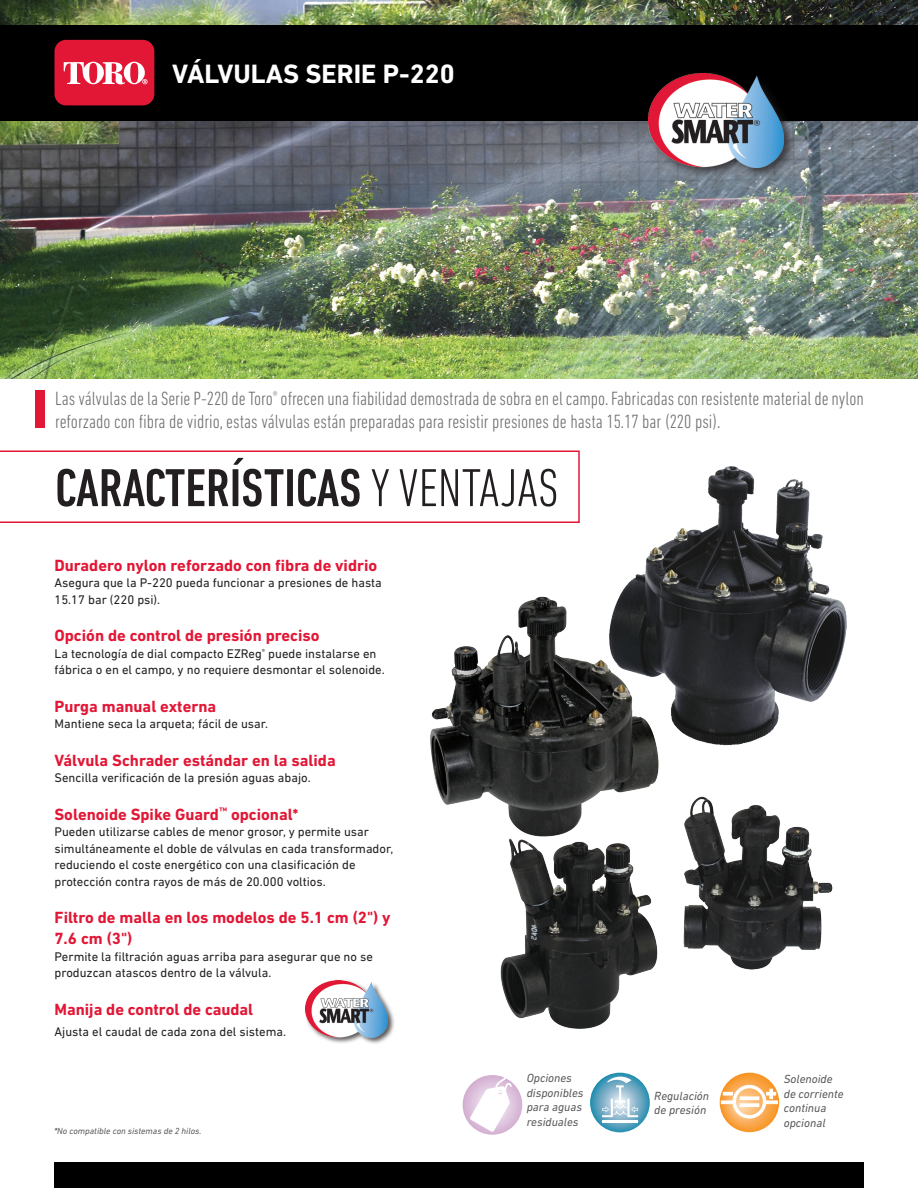
<style>
.page{position:relative;width:918px;height:1188px;background:#fff}
.page>*{position:absolute;margin:0;border:0;box-sizing:border-box;transform-origin:0 0}
.t1{font:500 condensed 54.3px "DIN Next LT Pro";color:#231f20}
.t2{font:700 27px "DIN Next LT Pro";color:#fff}
.t3{font:300 condensed 19.5px/22.5px "DIN Next LT Pro";color:#6c6d70}
.t4{font:700 16.5px/21px "DIN Next LT Pro";color:#e21736}
.t5{font:12.75px/16.5px "DIN Next LT Pro";color:#231f20}
.t6{font:italic 12px/14.4px "DIN Next LT Pro";color:#57585a}
.t7{font:italic 9px "DIN Next LT Pro";color:#57585a}
.s1{font-weight:300}
.s2{font-weight:700}
</style>
<div class="page">
<div style="left:54px;top:1163px;width:810px;height:25px;background:#000001"></div>
<img style="left:0;top:0;width:918px;height:378px">
<div style="left:0;top:25px;width:918px;height:95px;background:#000001"></div>
<div style="left:54px;top:40px;width:100px;height:65px;background:#e21736;border-radius:12px"></div>
<svg style="left:64px;top:62px;width:84px;height:23px"></svg>
<div style="left:35px;top:391px;width:10px;height:37px;background:#e21736"></div>
<svg style="left:0;top:450px;width:412px;height:73px"></svg>
<img style="left:412px;top:450px;width:435px;height:579px">
<div style="left:645px;top:70px;width:152px;height:111px;background:#231f20;opacity:.75"></div>
<img style="left:648px;top:73px;width:136px;height:94px">
<div style="left:304px;top:979px;width:91px;height:66px;background:#231f20;opacity:.75"></div>
<img style="left:305px;top:980px;width:83px;height:57px">
<svg style="left:720px;top:1073px;width:59px;height:59px"></svg>
<svg style="left:721px;top:1085px;width:57px;height:34px"></svg>
<svg style="left:463px;top:1075px;width:59px;height:60px"></svg>
<svg style="left:470px;top:1075px;width:42px;height:57px"></svg>
<svg style="left:590px;top:1073px;width:60px;height:59px"></svg>
<hr style="left:602px;top:1120px;width:36px;height:2px;background:#fff">
<svg style="left:602px;top:1077px;width:36px;height:40px"></svg>
<p class="t2" style="left:172px;top:58px;width:284px">VÁLVULAS SERIE P-220</p>
<p class="t3" style="left:55px;top:387px;width:810px">Las válvulas de la Serie P-220 de Toro<sup>®</sup> ofrecen una fiabilidad demostrada de sobra en el campo. Fabricadas con resistente material de nylon reforzado con fibra de vidrio, estas válvulas están preparadas para resistir presiones de hasta 15.17 bar (220 psi).</p>
<p class="t1" style="left:55px;top:457px;width:505px">CARACTERÍSTICAS <span class="s1">Y VENTAJAS</span></p>
<p class="t4" style="left:54px;top:555px;width:324px">Duradero nylon reforzado con fibra de vidrio</p>
<p class="t5" style="left:54px;top:575px;width:329px">Asegura que la P-220 pueda funcionar a presiones de hasta<br>15.17 bar (220 psi).</p>
<p class="t4" style="left:54px;top:625px;width:267px">Opción de control de presión preciso</p>
<p class="t5" style="left:54px;top:645px;width:332px">La tecnología de dial compacto EZReg<sup>®</sup> puede instalarse en fábrica o en el campo, y no requiere desmontar el solenoide.</p>
<p class="t4" style="left:54px;top:696px;width:163px">Purga manual externa</p>
<p class="t5" style="left:54px;top:716px;width:215px">Mantiene seca la arqueta; fácil de usar.</p>
<p class="t4" style="left:54px;top:750px;width:283px">Válvula Schrader estándar en la salida</p>
<p class="t5" style="left:54px;top:770px;width:258px">Sencilla verificación de la presión aguas abajo.</p>
<p class="t4" style="left:54px;top:804px;width:245px">Solenoide Spike Guard<sup>™</sup> opcional*</p>
<p class="t5" style="left:54px;top:824px;width:340px">Pueden utilizarse cables de menor grosor, y permite usar simultáneamente el doble de válvulas en cada transformador, reduciendo el coste energético con una clasificación de protección contra rayos de más de 20.000 voltios.</p>
<p class="t4" style="left:54px;top:907px;width:338px">Filtro de malla en los modelos de 5.1 cm (2") y<br>7.6 cm (3")</p>
<p class="t5" style="left:54px;top:948px;width:320px">Permite la filtración aguas arriba para asegurar que no se produzcan atascos dentro de la válvula.</p>
<p class="t4" style="left:54px;top:999px;width:200px">Manija de control de caudal</p>
<p class="t5" style="left:54px;top:1023px;width:233px">Ajusta el caudal de cada zona del sistema.</p>
<p class="t7" style="left:54px;top:1126px;width:149px"><span class="s2">*</span>No compatible con sistemas de 2 hilos.</p>
<p class="t6" style="left:527px;top:1071px;width:58px">Opciones disponibles para aguas residuales</p>
<p class="t6" style="left:654px;top:1088px;width:56px">Regulación de presión</p>
<p class="t6" style="left:784px;top:1072px;width:61px">Solenoide de corriente continua opcional</p>
</div>
